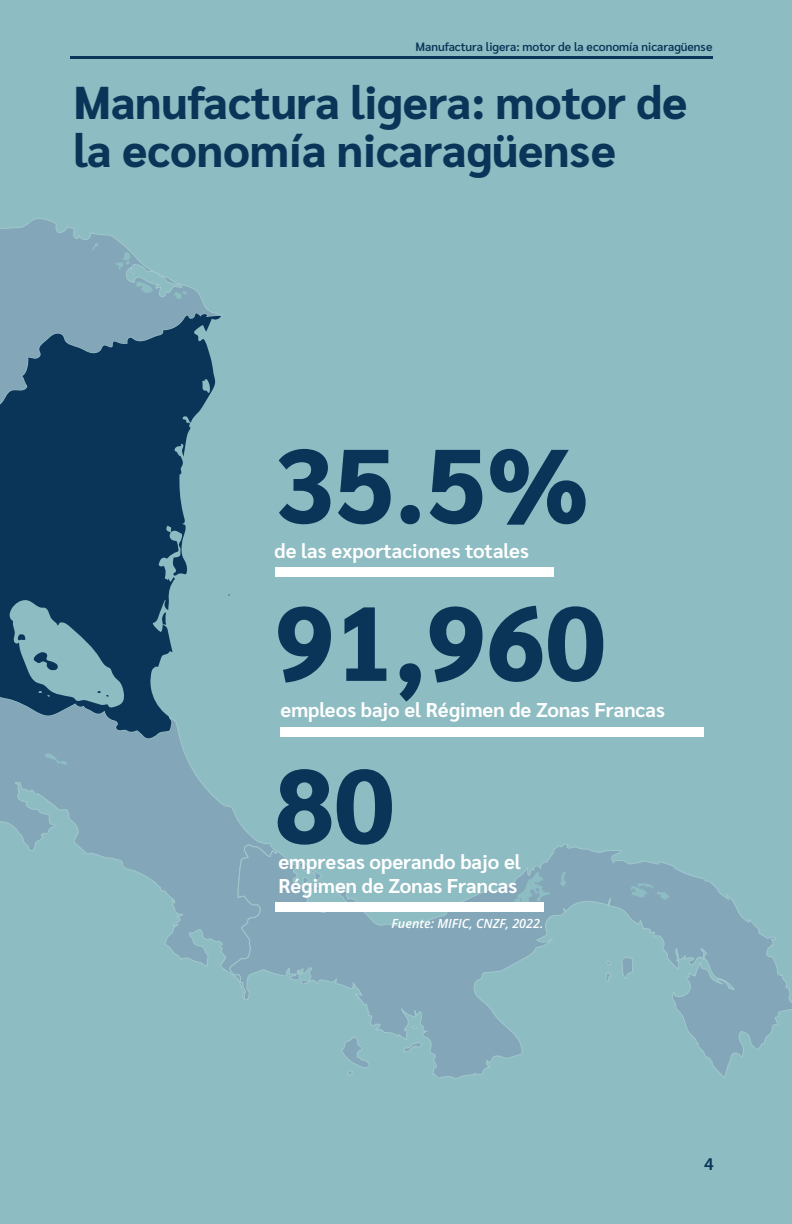
<style>
.page{position:relative;width:792px;height:1224px;background:#8dbcc2}
.page>*{position:absolute;margin:0;border:0;box-sizing:border-box;transform-origin:0 0}
.t1{font:800 105px "Sarabun";color:#0a3558}
.t2{font:800 46px/48px "Sarabun";color:#0a3558}
.t3{font:700 20px/24px "Sarabun";color:#fff}
.t4{font:600 18px "Myriad Pro";color:#0a3558}
.t5{font:italic 600 12.6px "Open Sans";color:#fff}
.t6{font:600 12px "Sarabun";color:#0a3558}
</style>
<div class="page">
<svg style="left:0;top:740px;width:262px;height:233px"></svg>
<svg style="left:229px;top:843px;width:563px;height:237px"></svg>
<svg style="left:720px;top:982px;width:31px;height:9px"></svg>
<svg style="left:620px;top:956px;width:14px;height:24px"></svg>
<svg style="left:605px;top:959px;width:7px;height:23px"></svg>
<svg style="left:412px;top:1025px;width:6px;height:5px"></svg>
<svg style="left:402px;top:1042px;width:21px;height:12px"></svg>
<svg style="left:340px;top:1036px;width:31px;height:44px"></svg>
<svg style="left:297px;top:861px;width:33px;height:31px"></svg>
<svg style="left:0;top:218px;width:222px;height:98px"></svg>
<svg style="left:0;top:313px;width:221px;height:427px;fill:#0a3558"></svg>
<svg style="left:25px;top:796px;width:8px;height:4px"></svg>
<svg style="left:200px;top:332px;width:6px;height:7px"></svg>
<svg style="left:92px;top:242px;width:6px;height:9px"></svg>
<svg style="left:115px;top:252px;width:16px;height:18px"></svg>
<svg style="left:136px;top:282px;width:17px;height:11px"></svg>
<svg style="left:173px;top:290px;width:14px;height:9px"></svg>
<svg style="left:202px;top:379px;width:8px;height:14px"></svg>
<svg style="left:514px;top:872px;width:36px;height:33px"></svg>
<svg style="left:560px;top:871px;width:6px;height:15px"></svg>
<svg style="left:631px;top:883px;width:38px;height:17px"></svg>
<svg style="left:45px;top:753px;width:22px;height:12px"></svg>
<svg style="left:295px;top:988px;width:4px;height:6px"></svg>
<svg style="left:0;top:599px;width:125px;height:109px"></svg>
<hr style="left:70px;top:57px;width:642px;height:2px;background:#0a3558">
<div style="left:281px;top:727px;width:423px;height:10px;background:#fff"></div>
<div style="left:275px;top:567px;width:279px;height:10px;background:#fff"></div>
<div style="left:275px;top:902px;width:268px;height:10px;background:#fff"></div>
<p class="t6" style="left:416px;top:40px;width:298px">Manufactura ligera: motor de la economía nicaragüense</p>
<h2 class="t2" style="left:73px;top:79px;width:616px">Manufactura ligera: motor de la economía nicaragüense</h2>
<h1 class="t1" style="left:275px;top:426px;width:317px">35.5%</h1>
<p class="t3" style="left:275px;top:539px;width:256px">de las exportaciones totales</p>
<h1 class="t1" style="left:275px;top:583px;width:332px">91,960</h1>
<p class="t3" style="left:281px;top:698px;width:386px">empleos bajo el Régimen de Zonas Francas</p>
<h1 class="t1" style="left:275px;top:746px;width:121px">80</h1>
<p class="t3" style="left:278px;top:850px;width:244px">empresas operando bajo el<br>Régimen de Zonas Francas</p>
<p class="t5" style="left:392px;top:915px;width:153px">Fuente: MIFIC, CNZF, 2022.</p>
<p class="t4" style="left:704px;top:1153px;width:11px">4</p>
</div>
